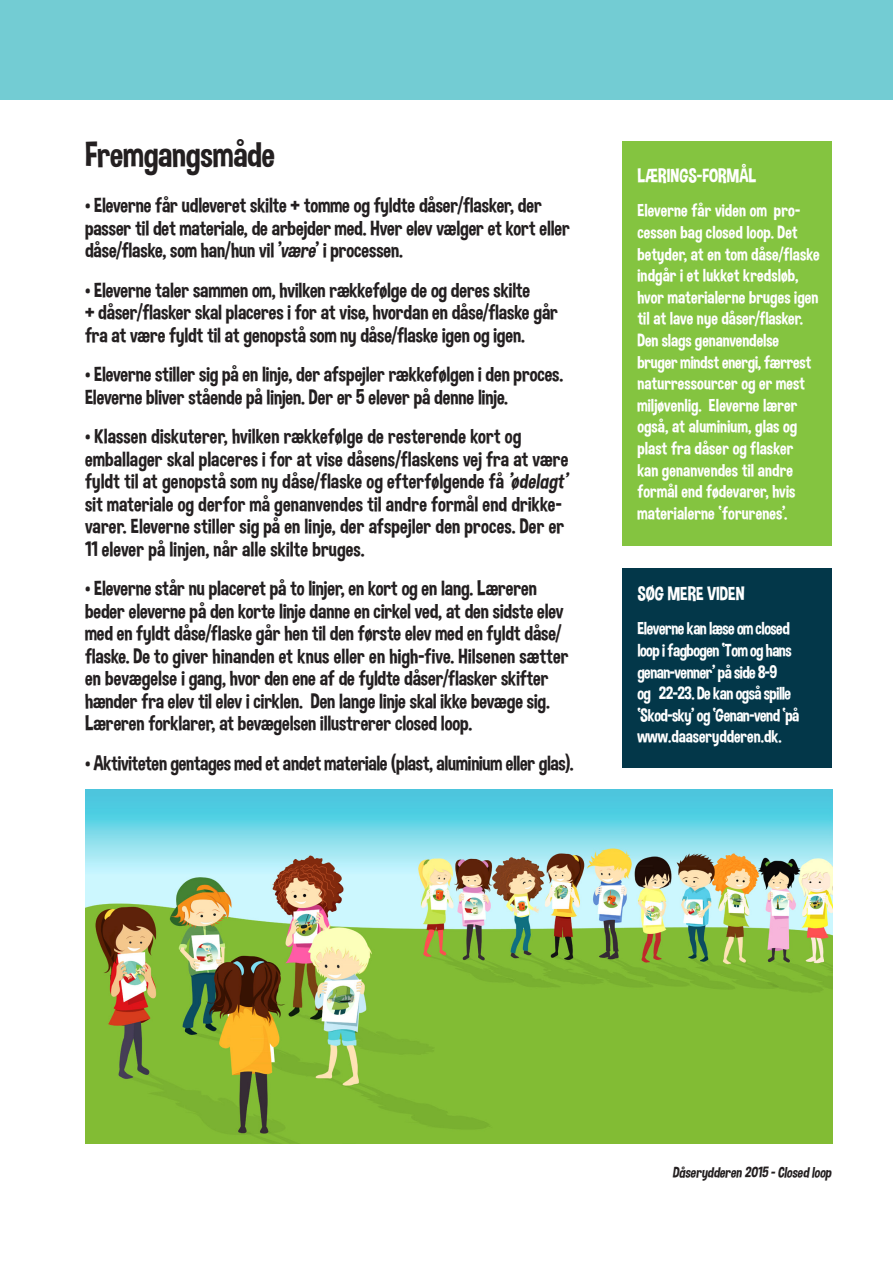
<style>
.page{position:relative;width:893px;height:1263px;background:#fff}
.page>*{position:absolute;margin:0;border:0;box-sizing:border-box;transform-origin:0 0}
.Brødtekst_alm{font:36px "Dimbo";color:#231f20}
.Brødtekst_alm-2{font:21px/22.5px "Dimbo";color:#231f20}
.Sidebar_overskrift{font:19.5px "Dimbo";color:#fff}
.Sidebar_brødtekst{font:18px/21.6px "Dimbo";letter-spacing:.005em;color:#fff}
.Sidebar_overskrift-2{font:18px/21.6px "Dimbo";letter-spacing:-.025em;color:#fff}
.t1{font:italic 15px "Dimbo";color:#231f20}
.s1{font-style:italic}
</style>
<div class="page">
<div style="left:0;top:0;width:893px;height:100px;background:#73ccd3"></div>
<div style="left:622px;top:141px;width:209px;height:405px;background:#84c440"></div>
<div style="left:622px;top:568px;width:209px;height:200px;background:#033749"></div>
<img style="left:85px;top:789px;width:748px;height:354px">
<p class="Brødtekst_alm" style="left:85px;top:132px;width:191px">Fremgangsmåde</p>
<p class="Brødtekst_alm-2" style="left:85px;top:194px;width:486px">• Eleverne får udleveret skilte + tomme og fyldte dåser/flasker, der passer til det materiale, de arbejder med. Hver elev vælger et kort eller dåse/flaske, som han/hun vil ’<span class="s1">være</span>’ i processen.</p>
<p class="Brødtekst_alm-2" style="left:85px;top:278px;width:474px">• Eleverne taler sammen om, hvilken rækkefølge de og deres skilte<br>+ dåser/flasker skal placeres i for at vise, hvordan en dåse/flaske går fra at være fyldt til at genopstå som ny dåse/flaske igen og igen.</p>
<p class="Brødtekst_alm-2" style="left:85px;top:363px;width:480px">• Eleverne stiller sig på en linje, der afspejler rækkefølgen i den proces.<br>Eleverne bliver stående på linjen. Der er 5 elever på denne linje.</p>
<p class="Brødtekst_alm-2" style="left:85px;top:425px;width:485px">• Klassen diskuterer, hvilken rækkefølge de resterende kort og emballager skal placeres i for at vise dåsens/flaskens vej fra at være fyldt til at genopstå som ny dåse/flaske og efterfølgende få <span class="s1">’ødelagt’ </span>sit materiale og derfor må genanvendes til andre formål end drikke&shy;varer. Eleverne stiller sig på en linje, der afspejler den proces. Der er 11 elever på linjen, når alle skilte bruges.</p>
<p class="Brødtekst_alm-2" style="left:85px;top:577px;width:485px">• Eleverne står nu placeret på to linjer, en kort og en lang. Læreren beder eleverne på den korte linje danne en cirkel ved, at den sidste elev med en fyldt dåse/flaske går hen til den første elev med en fyldt dåse/ flaske. De to giver hinanden et knus eller en high-five. Hilsenen sætter en bevægelse i gang, hvor den ene af de fyldte dåser/flasker skifter hænder fra elev til elev i cirklen. Den lange linje skal ikke bevæge sig.<br>Læreren forklarer, at bevægelsen illustrerer closed loop.</p>
<p class="Brødtekst_alm-2" style="left:85px;top:751px;width:490px">• Aktiviteten gentages med et andet materiale (plast, aluminium eller glas).</p>
<p class="Sidebar_overskrift" style="left:637px;top:164px;width:121px">LÆRINGS-FORMÅL</p>
<p class="Sidebar_brødtekst" style="left:637px;top:200px;width:184px">Eleverne får viden om pro&shy;cessen bag closed loop. Det betyder, at en tom dåse/flaske indgår i et lukket kredsløb, hvor materialerne bruges igen til at lave nye dåser/flasker.<br>Den slags genanvendelse bruger mindst energi, færrest naturressourcer og er mest miljøvenlig. Eleverne lærer også, at aluminium, glas og plast fra dåser og flasker<br>kan genanvendes til andre formål end fødevarer, hvis materialerne ‘forurenes’.</p>
<p class="Sidebar_overskrift" style="left:637px;top:582px;width:109px">SØG MERE VIDEN</p>
<p class="Sidebar_overskrift-2" style="left:637px;top:618px;width:163px">Eleverne kan læse om closed loop i fagbogen ‘Tom og hans genan-venner’ på side 8-9<br>og 22-23. De kan også spille ‘Skod-sky’ og ‘Genan-vend ‘på www.daaserydderen.dk.</p>
<p class="t1" style="left:673px;top:1163px;width:160px">Dåserydderen 2015 - Closed loop</p>
</div>
